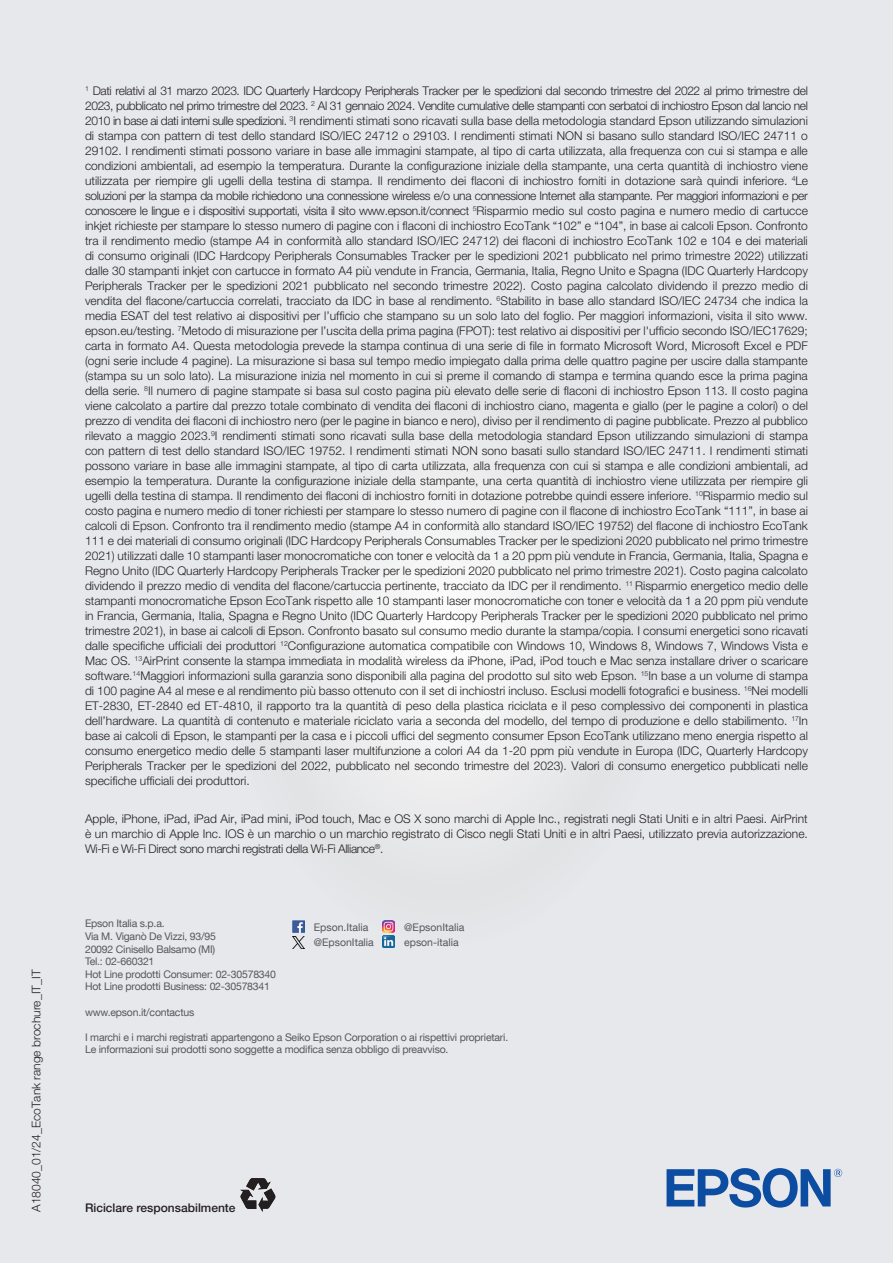
<style>
.page{position:relative;width:893px;height:1263px;background:#e7e8ec}
.page>*{position:absolute;margin:0;border:0;box-sizing:border-box;transform-origin:0 0}
.t1{font:300 12px/15px "Helvetica Neue LT";color:#231f20;text-align:justify}
.t2{font:500 12px "Helvetica Neue LT";color:#231f20}
.t3{font:10.5px/12.6px "Helvetica Neue LT Com";letter-spacing:-.02em;color:#57585a}
.t4{font:10.5px "Helvetica Neue LT Com";color:#57585a}
</style>
<div class="page">
<svg style="left:240px;top:1178px;width:35px;height:34px"></svg>
<svg style="left:383px;top:921px;width:12px;height:26px"></svg>
<svg style="left:293px;top:921px;width:11px;height:27px"></svg>
<svg style="left:666px;top:1168px;width:176px;height:39px"></svg>
<p class="t1" style="left:29px;top:1212px;width:244px;rotate:-90deg">A18040_01/24_EcoTank range brochure_IT_IT</p>
<p class="t1" style="left:85px;top:83px;width:724px"><sup>1</sup> Dati relativi al 31 marzo 2023. IDC Quarterly Hardcopy Peripherals Tracker per le spedizioni dal secondo trimestre del 2022 al primo trimestre del 2023, pubblicato nel primo trimestre del 2023. <sup>2</sup> Al 31 gennaio 2024. Vendite cumulative delle stampanti con serbatoi di inchiostro Epson dal lancio nel 2010 in base ai dati interni sulle spedizioni. <sup>3</sup>I rendimenti stimati sono ricavati sulla base della metodologia standard Epson utilizzando simulazioni di stampa con pattern di test dello standard ISO/IEC 24712 o 29103. I rendimenti stimati NON si basano sullo standard ISO/IEC 24711 o 29102. I rendimenti stimati possono variare in base alle immagini stampate, al tipo di carta utilizzata, alla frequenza con cui si stampa e alle condizioni ambientali, ad esempio la temperatura. Durante la configurazione iniziale della stampante, una certa quantità di inchiostro viene utilizzata per riempire gli ugelli della testina di stampa. Il rendimento dei flaconi di inchiostro forniti in dotazione sarà quindi inferiore. <sup>4</sup>Le soluzioni per la stampa da mobile richiedono una connessione wireless e/o una connessione Internet alla stampante. Per maggiori informazioni e per conoscere le lingue e i dispositivi supportati, visita il sito www.epson.it/connect <sup>5</sup>Risparmio medio sul costo pagina e numero medio di cartucce inkjet richieste per stampare lo stesso numero di pagine con i flaconi di inchiostro EcoTank “102” e “104”, in base ai calcoli Epson. Confronto tra il rendimento medio (stampe A4 in conformità allo standard ISO/IEC 24712) dei flaconi di inchiostro EcoTank 102 e 104 e dei materiali di consumo originali (IDC Hardcopy Peripherals Consumables Tracker per le spedizioni 2021 pubblicato nel primo trimestre 2022) utilizzati dalle 30 stampanti inkjet con cartucce in formato A4 più vendute in Francia, Germania, Italia, Regno Unito e Spagna (IDC Quarterly Hardcopy Peripherals Tracker per le spedizioni 2021 pubblicato nel secondo trimestre 2022). Costo pagina calcolato dividendo il prezzo medio di vendita del flacone/cartuccia correlati, tracciato da IDC in base al rendimento. <sup>6</sup>Stabilito in base allo standard ISO/IEC 24734 che indica la media ESAT del test relativo ai dispositivi per l’ufficio che stampano su un solo lato del foglio. Per maggiori informazioni, visita il sito www. epson.eu/testing. <sup>7</sup>Metodo di misurazione per l’uscita della prima pagina (FPOT): test relativo ai dispositivi per l'ufficio secondo ISO/IEC17629; carta in formato A4. Questa metodologia prevede la stampa continua di una serie di file in formato Microsoft Word, Microsoft Excel e PDF (ogni serie include 4 pagine). La misurazione si basa sul tempo medio impiegato dalla prima delle quattro pagine per uscire dalla stampante (stampa su un solo lato). La misurazione inizia nel momento in cui si preme il comando di stampa e termina quando esce la prima pagina della serie. <sup>8</sup>Il numero di pagine stampate si basa sul costo pagina più elevato delle serie di flaconi di inchiostro Epson 113. Il costo pagina viene calcolato a partire dal prezzo totale combinato di vendita dei flaconi di inchiostro ciano, magenta e giallo (per le pagine a colori) o del prezzo di vendita dei flaconi di inchiostro nero (per le pagine in bianco e nero), diviso per il rendimento di pagine pubblicate. Prezzo al pubblico rilevato a maggio 2023.<sup>9</sup>I rendimenti stimati sono ricavati sulla base della metodologia standard Epson utilizzando simulazioni di stampa con pattern di test dello standard ISO/IEC 19752. I rendimenti stimati NON sono basati sullo standard ISO/IEC 24711. I rendimenti stimati possono variare in base alle immagini stampate, al tipo di carta utilizzata, alla frequenza con cui si stampa e alle condizioni ambientali, ad esempio la temperatura. Durante la configurazione iniziale della stampante, una certa quantità di inchiostro viene utilizzata per riempire gli ugelli della testina di stampa. Il rendimento dei flaconi di inchiostro forniti in dotazione potrebbe quindi essere inferiore. <sup>10</sup>Risparmio medio sul costo pagina e numero medio di toner richiesti per stampare lo stesso numero di pagine con il flacone di inchiostro EcoTank “111”, in base ai calcoli di Epson. Confronto tra il rendimento medio (stampe A4 in conformità allo standard ISO/IEC 19752) del flacone di inchiostro EcoTank 111 e dei materiali di consumo originali (IDC Hardcopy Peripherals Consumables Tracker per le spedizioni 2020 pubblicato nel primo trimestre 2021) utilizzati dalle 10 stampanti laser monocromatiche con toner e velocità da 1 a 20 ppm più vendute in Francia, Germania, Italia, Spagna e Regno Unito (IDC Quarterly Hardcopy Peripherals Tracker per le spedizioni 2020 pubblicato nel primo trimestre 2021). Costo pagina calcolato dividendo il prezzo medio di vendita del flacone/cartuccia pertinente, tracciato da IDC per il rendimento. <sup>11</sup> Risparmio energetico medio delle stampanti monocromatiche Epson EcoTank rispetto alle 10 stampanti laser monocromatiche con toner e velocità da 1 a 20 ppm più vendute in Francia, Germania, Italia, Spagna e Regno Unito (IDC Quarterly Hardcopy Peripherals Tracker per le spedizioni 2020 pubblicato nel primo trimestre 2021), in base ai calcoli di Epson. Confronto basato sul consumo medio durante la stampa/copia. I consumi energetici sono ricavati dalle specifiche ufficiali dei produttori <sup>12</sup>Configurazione automatica compatibile con Windows 10, Windows 8, Windows 7, Windows Vista e Mac OS. <sup>13</sup>AirPrint consente la stampa immediata in modalità wireless da iPhone, iPad, iPod touch e Mac senza installare driver o scaricare software.<sup>14</sup>Maggiori informazioni sulla garanzia sono disponibili alla pagina del prodotto sul sito web Epson. <sup>15</sup>In base a un volume di stampa di 100 pagine A4 al mese e al rendimento più basso ottenuto con il set di inchiostri incluso. Esclusi modelli fotografici e business. <sup>16</sup>Nei modelli ET-2830, ET-2840 ed ET-4810, il rapporto tra la quantità di peso della plastica riciclata e il peso complessivo dei componenti in plastica dell’hardware. La quantità di contenuto e materiale riciclato varia a seconda del modello, del tempo di produzione e dello stabilimento. <sup>17</sup>In base ai calcoli di Epson, le stampanti per la casa e i piccoli uffici del segmento consumer Epson EcoTank utilizzano meno energia rispetto al consumo energetico medio delle 5 stampanti laser multifunzione a colori A4 da 1-20 ppm più vendute in Europa (IDC, Quarterly Hardcopy Peripherals Tracker per le spedizioni del 2022, pubblicato nel secondo trimestre del 2023). Valori di consumo energetico pubblicati nelle specifiche ufficiali dei produttori.</p>
<p class="t1" style="left:85px;top:811px;width:724px">Apple, iPhone, iPad, iPad Air, iPad mini, iPod touch, Mac e OS X sono marchi di Apple Inc., registrati negli Stati Uniti e in altri Paesi. AirPrint è un marchio di Apple Inc. IOS è un marchio o un marchio registrato di Cisco negli Stati Uniti e in altri Paesi, utilizzato previa autorizzazione.<br>Wi-Fi e Wi-Fi Direct sono marchi registrati della Wi-Fi Alliance<sup>®</sup>.</p>
<p class="t3" style="left:85px;top:917px;width:193px">Epson Italia s.p.a.<br>Via M. Viganò De Vizzi, 93/95<br>20092 Cinisello Balsamo (MI)<br>Tel.: 02-660321<br>Hot Line prodotti Consumer: 02-30578340<br>Hot Line prodotti Business: 02-30578341</p>
<p class="t3" style="left:85px;top:1005px;width:111px">www.epson.it/contactus</p>
<p class="t3" style="left:85px;top:1031px;width:425px;line-height:12px">I marchi e i marchi registrati appartengono a Seiko Epson Corporation o ai rispettivi proprietari.<br>Le informazioni sui prodotti sono soggette a modifica senza obbligo di preavviso.</p>
<p class="t4" style="left:404px;top:921px;width:62px">@EpsonItalia</p>
<p class="t4" style="left:404px;top:936px;width:56px">epson-italia</p>
<p class="t4" style="left:314px;top:921px;width:56px">Epson.Italia</p>
<p class="t4" style="left:314px;top:936px;width:62px">@EpsonItalia</p>
<p class="t2" style="left:85px;top:1200px;width:152px">Riciclare responsabilmente</p>
</div>
